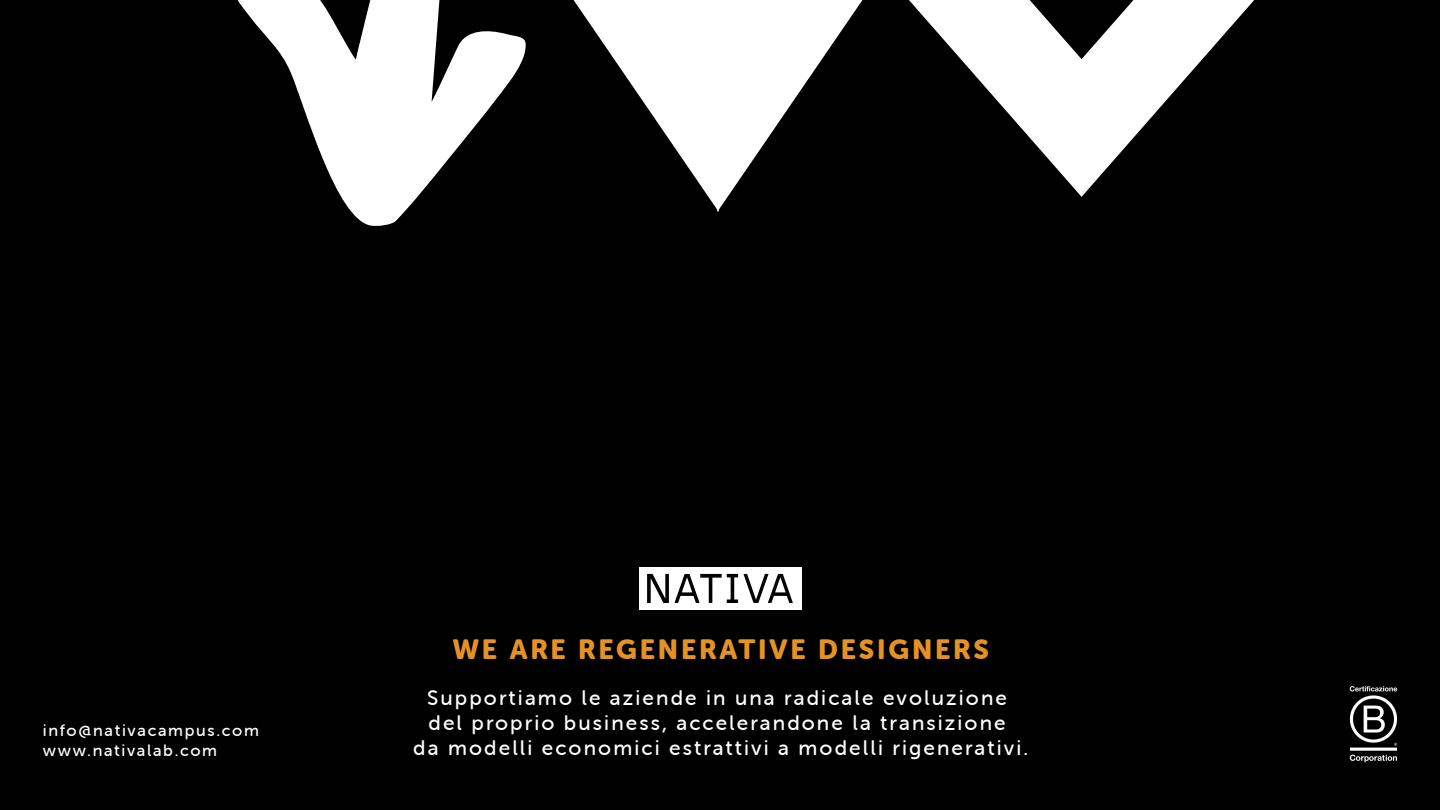
<style>
.page{position:relative;width:1440px;height:810px;background:#fff}
.page>*{position:absolute;margin:0;border:0;box-sizing:border-box;transform-origin:0 0}
.t1{font:27.45px "Museo Sans Rounded 900";letter-spacing:.1em;color:#e59224}
.t2{font:21px/25.2px "Museo Sans Rounded 500";letter-spacing:.1em;color:#fff;text-align:center}
.t3{font:16.5px/19.8px "Museo Sans Rounded 500";letter-spacing:.1em;color:#fff}
</style>
<div class="page">
<div style="left:0;top:1px;width:1440px;height:809px;background:#000001"></div>
<div style="left:639px;top:567px;width:162px;height:43px;background:#fff"></div>
<svg style="left:647px;top:574px;width:146px;height:29px"></svg>
<svg style="left:916px;top:1px;width:338px;height:196px"></svg>
<svg style="left:574px;top:1px;width:342px;height:211px"></svg>
<svg style="left:238px;top:1px;width:288px;height:225px;fill:#fff"></svg>
<img style="left:1349px;top:686px;width:49px;height:77px">
<p class="t3" style="left:43px;top:721px;width:217px">info@nativacampus.com www.nativalab.com</p>
<h1 class="t1" style="left:452px;top:634px;width:538px">WE ARE REGENERATIVE DESIGNERS</h1>
<p class="t2" style="left:413px;top:685px;width:616px">Supportiamo le aziende in una radicale evoluzione del proprio business, accelerandone la transizione<br>da modelli economici estrattivi a modelli rigenerativi.</p>
</div>
